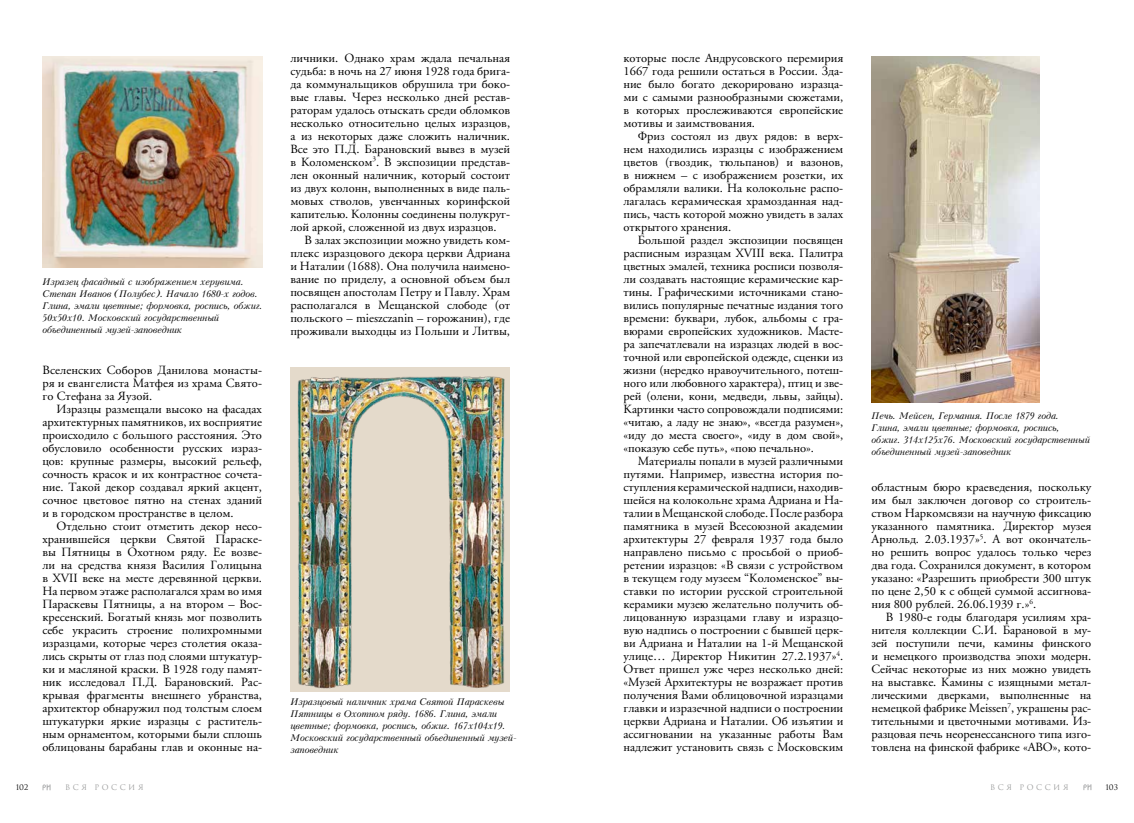
<style>
.page{position:relative;width:1134px;height:823px;background:#fff}
.page>*{position:absolute;margin:0;border:0;box-sizing:border-box;transform-origin:0 0}
.t1{font:12.5px/13px "APC Garamond";color:#000;text-align:justify}
.t2{font:italic 9px/12px "Kudryashev";letter-spacing:-.02em;color:#000}
.t3{font:7.5px "Romul";letter-spacing:.33em;color:#9c9d9d}
.t4{font:7.5px "Romul";color:#000}
</style>
<div class="page">
<svg style="left:43px;top:784px;width:8px;height:5px"></svg>
<svg style="left:1083px;top:784px;width:8px;height:5px"></svg>
<img style="left:42px;top:56px;width:220px;height:211px">
<img style="left:291px;top:367px;width:219px;height:323px">
<img style="left:871px;top:56px;width:169px;height:346px">
<p class="t2" style="left:43px;top:276px;width:222px">Изразец фасадный с изображением херувима.<br>Степан Иванов (Полубес). Начало 1680-х годов.<br>Глина, эмали цветные; формовка, роспись, обжиг.<br>50х50х10. Московский государственный объединенный музей-заповедник</p>
<p class="t1" style="left:42px;top:363px;width:221px">Вселенских Соборов Данилова монасты&shy;ря и евангелиста Матфея из храма Свято&shy;го Стефана за Яузой.</p>
<p class="t1" style="left:42px;top:402px;width:221px;text-indent:14px">Изразцы размещали высоко на фасадах архитектурных памятников, их восприятие происходило с большого расстояния. Это обусловило особенности русских израз&shy;цов: крупные размеры, высокий рельеф, сочность красок и их контрастное сочета&shy;ние. Такой декор создавал яркий акцент, сочное цветовое пятно на стенах зданий и в городском пространстве в целом.</p>
<p class="t1" style="left:42px;top:519px;width:221px;text-indent:14px">Отдельно стоит отметить декор несо&shy;хранившейся церкви Святой Параске&shy;вы Пятницы в Охотном ряду. Ее возве&shy;ли на средства князя Василия Голицына в XVII веке на месте деревянной церкви.<br>На первом этаже располагался храм во имя Параскевы Пятницы, а на втором – Вос&shy;кресенский. Богатый князь мог позволить себе украсить строение полихромными изразцами, которые через столетия оказа&shy;лись скрыты от глаз под слоями штукатур&shy;ки и масляной краски. В 1928 году памят&shy;ник исследовал П.Д. Барановский. Рас&shy;крывая фрагменты внешнего убранства, архитектор обнаружил под толстым слоем штукатурки яркие изразцы с раститель&shy;ным орнаментом, которыми были сплошь облицованы барабаны глав и оконные на-</p>
<p class="t1" style="left:290px;top:51px;width:221px">личники. Однако храм ждала печальная судьба: в ночь на 27 июня 1928 года брига&shy;да коммунальщиков обрушила три боко&shy;вые главы. Через несколько дней рестав&shy;раторам удалось отыскать среди обломков несколько относительно целых изразцов, а из некоторых даже сложить наличник.<br>Все это П.Д. Барановский вывез в музей в Коломенском<sup>3</sup>. В экспозиции представ&shy;лен оконный наличник, который состоит из двух колонн, выполненных в виде паль&shy;мовых стволов, увенчанных коринфской капителью. Колонны соединены полукруг&shy;лой аркой, сложенной из двух изразцов.</p>
<p class="t1" style="left:290px;top:233px;width:221px;text-indent:14px">В залах экспозиции можно увидеть ком&shy;плекс изразцового декора церкви Адриана и Наталии (1688). Она получила наимено&shy;вание по приделу, а основной объем был посвящен апостолам Петру и Павлу. Храм располагался в Мещанской слободе (от польского – mieszczanin – горожанин), где проживали выходцы из Польши и Литвы,</p>
<p class="t2" style="left:290px;top:695px;width:228px">Изразцовый наличник храма Святой Параскевы Пятницы в Охотном ряду. 1686. Глина, эмали цветные; формовка, роспись, обжиг. 167х104х19.<br>Московский государственный объединенный музей&shy;заповедник</p>
<p class="t1" style="left:623px;top:51px;width:221px">которые после Андрусовского перемирия 1667 года решили остаться в России. Зда&shy;ние было богато декорировано изразца&shy;ми с самыми разнообразными сюжетами, в которых прослеживаются европейские мотивы и заимствования.</p>
<p class="t1" style="left:623px;top:129px;width:221px;text-indent:14px">Фриз состоял из двух рядов: в верх&shy;нем находились изразцы с изображением цветов (гвоздик, тюльпанов) и вазонов, в нижнем – с изображением розетки, их обрамляли валики. На колокольне распо&shy;лагалась керамическая храмозданная над&shy;пись, часть которой можно увидеть в залах открытого хранения.</p>
<p class="t1" style="left:623px;top:233px;width:221px;text-indent:14px">Большой раздел экспозиции посвящен расписным изразцам XVIII века. Палитра цветных эмалей, техника росписи позволя&shy;ли создавать настоящие керамические кар&shy;тины. Графическими источниками стано&shy;вились популярные печатные издания того времени: буквари, лубок, альбомы с гра&shy;вюрами европейских художников. Масте&shy;ра запечатлевали на изразцах людей в вос&shy;точной или европейской одежде, сценки из жизни (нередко нравоучительного, потеш&shy;ного или любовного характера), птиц и зве&shy;рей (олени, кони, медведи, львы, зайцы).<br>Картинки часто сопровождали подписями: «читаю, а ладу не знаю», «всегда разумен», «иду до места своего», «иду в дом свой», «показую себе путь», «пою печально».</p>
<p class="t1" style="left:623px;top:454px;width:221px;text-indent:14px">Материалы попали в музей различными путями. Например, известна история по&shy;ступления керамической надписи, находив&shy;шейся на колокольне храма Адриана и На&shy;талии в Мещанской слободе. После разбора памятника в музей Всесоюзной академии архитектуры 27 февраля 1937 года было направлено письмо с просьбой о приоб&shy;ретении изразцов: «В связи с устройством в текущем году музеем “Коломенское” вы&shy;ставки по истории русской строительной керамики музею желательно получить об&shy;лицованную изразцами главу и изразцо&shy;вую надпись о построении с бывшей церк&shy;ви Адриана и Наталии на 1-й Мещанской улице… Директор Никитин 27.2.1937»<sup>4</sup>.<br>Ответ пришел уже через несколько дней: «Музей Архитектуры не возражает против получения Вами облицовочной изразцами главки и изразечной надписи о построении церкви Адриана и Наталии. Об изъятии и ассигновании на указанные работы Вам надлежит установить связь с Московским</p>
<p class="t2" style="left:871px;top:409px;width:220px">Печь. Мейсен, Германия. После 1879 года.<br>Глина, эмали цветные; формовка, роспись, обжиг. 314х125х76. Московский государственный объединенный музей-заповедник</p>
<p class="t1" style="left:871px;top:480px;width:221px">областным бюро краеведения, поскольку им был заключен договор со строитель&shy;ством Наркомсвязи на научную фиксацию указанного памятника. Директор музея Арнольд. 2.03.1937»<sup>5</sup>. А вот окончатель&shy;но решить вопрос удалось только через два года. Сохранился документ, в котором указано: «Разрешить приобрести 300 штук по цене 2,50 к с общей суммой ассигнова&shy;ния 800 рублей. 26.06.1939 г.»<sup>6</sup>.</p>
<p class="t1" style="left:871px;top:610px;width:221px;text-indent:14px">В 1980-е годы благодаря усилиям хра&shy;нителя коллекции С.И. Барановой в му&shy;зей поступили печи, камины финского и немецкого производства эпохи модерн.<br>Сейчас некоторые из них можно увидеть на выставке. Камины с изящными метал&shy;лическими дверками, выполненные на немецкой фабрике Meissen<sup>7</sup>, украшены рас&shy;тительными и цветочными мотивами. Из&shy;разцовая печь неоренессансного типа изго&shy;товлена на финской фабрике «ABO», кото-</p>
<p class="t4" style="left:16px;top:782px;width:14px">102</p>
<p class="t3" style="left:65px;top:782px;width:80px">вся россия</p>
<p class="t3" style="left:990px;top:782px;width:80px">вся россия</p>
<p class="t4" style="left:1105px;top:782px;width:14px">103</p>
</div>
